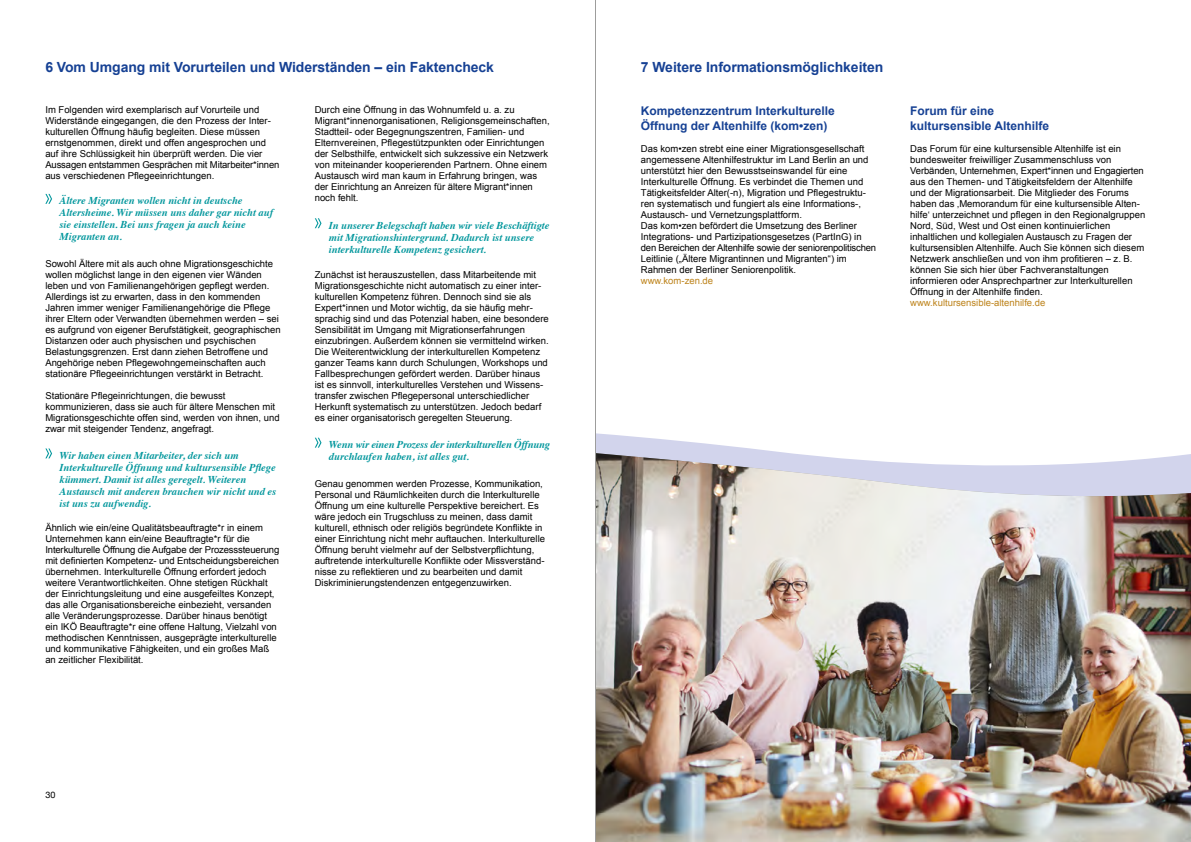
<style>
.page{position:relative;width:1191px;height:842px;background:#fff}
.page>*{position:absolute;margin:0;border:0;box-sizing:border-box;transform-origin:0 0}
.t1{font:700 14px "Arial";letter-spacing:-.005em;color:#164194}
.t2{font:700 12px/14.4px "Arial";color:#164194}
.t3{font:italic 700 10.5px/12px "Times";color:#03979d}
.t4{font:italic 700 10.5px/12px "Times";letter-spacing:-.02em;color:#03979d}
.t5{font:9.5px/11px "Arial";color:#000}
.t6{font:9.5px "Arial";color:#bd831b}
.t7{font:9px "Helvetica Neue";color:#000}
</style>
<div class="page">
<img style="left:596px;top:450px;width:595px;height:392px">
<svg style="left:45px;top:448px;width:7px;height:10px"></svg>
<svg style="left:45px;top:194px;width:7px;height:10px"></svg>
<svg style="left:315px;top:218px;width:6px;height:10px"></svg>
<svg style="left:315px;top:438px;width:6px;height:10px"></svg>
<hr style="left:595px;top:0;width:1px;height:842px;background:#9d9d9c">
<h1 class="t1" style="left:45px;top:58px;width:450px">6 Vom Umgang mit Vorurteilen und Widerständen – ein Faktencheck</h1>
<p class="t5" style="left:45px;top:105px;width:236px">Im Folgenden wird exemplarisch auf Vorurteile und Widerstände eingegangen, die den Prozess der Inter&shy;kulturellen Öffnung häufig begleiten. Diese müssen ernstgenommen, direkt und offen angesprochen und auf ihre Schlüssigkeit hin überprüft werden. Die vier Aussagen entstammen Gesprächen mit Mitarbeiter*innen aus verschiedenen Pflegeeinrichtungen.</p>
<p class="t3" style="left:60px;top:194px;width:215px">Ältere Migranten wollen nicht in deutsche Altersheime. Wir müssen uns daher gar nicht auf sie einstellen. Bei uns fragen ja auch keine Migranten an.</p>
<p class="t5" style="left:45px;top:259px;width:237px">Sowohl Ältere mit als auch ohne Migrationsgeschichte wollen möglichst lange in den eigenen vier Wänden leben und von Familienangehörigen gepflegt werden.<br>Allerdings ist zu erwarten, dass in den kommenden Jahren immer weniger Familienangehörige die Pflege ihrer Eltern oder Verwandten übernehmen werden – sei es aufgrund von eigener Berufstätigkeit, geographischen Distanzen oder auch physischen und psychischen Belastungsgrenzen. Erst dann ziehen Betroffene und Angehörige neben Pflegewohngemeinschaften auch stationäre Pflegeeinrichtungen verstärkt in Betracht.</p>
<p class="t5" style="left:45px;top:391px;width:236px">Stationäre Pflegeinrichtungen, die bewusst kommunizieren, dass sie auch für ältere Menschen mit Migrationsgeschichte offen sind, werden von ihnen, und zwar mit steigender Tendenz, angefragt.</p>
<p class="t3" style="left:60px;top:448px;width:218px">Wir haben einen Mitarbeiter, der sich um Interkulturelle Öffnung und kultursensible Pflege kümmert. Damit ist alles geregelt. Weiteren Austausch mit anderen brauchen wir nicht und es ist uns zu aufwendig.</p>
<p class="t5" style="left:45px;top:523px;width:235px">Ähnlich wie ein/eine Qualitätsbeauftragte*r in einem Unternehmen kann ein/eine Beauftragte*r für die Interkulturelle Öffnung die Aufgabe der Prozesssteuerung mit definierten Kompetenz- und Entscheidungsbereichen übernehmen. Interkulturelle Öffnung erfordert jedoch weitere Verantwortlichkeiten. Ohne stetigen Rückhalt der Einrichtungsleitung und eine ausgefeiltes Konzept, das alle Organisationsbereiche einbezieht, versanden alle Veränderungsprozesse. Darüber hinaus benötigt ein IKÖ Beauftragte*r eine offene Haltung, Vielzahl von methodischen Kenntnissen, ausgeprägte interkulturelle und kommunikative Fähigkeiten, und ein großes Maß an zeitlicher Flexibilität.</p>
<p class="t5" style="left:315px;top:105px;width:236px">Durch eine Öffnung in das Wohnumfeld u. a. zu Migrant*innenorganisationen, Religionsgemeinschaften, Stadtteil- oder Begegnungszentren, Familien- und Elternvereinen, Pflegestützpunkten oder Einrichtungen der Selbsthilfe, entwickelt sich sukzessive ein Netzwerk von miteinander kooperierenden Partnern. Ohne einem Austausch wird man kaum in Erfahrung bringen, was der Einrichtung an Anreizen für ältere Migrant*innen noch fehlt.</p>
<p class="t3" style="left:329px;top:218px;width:222px">In unserer Belegschaft haben wir viele Beschäftigte mit Migrationshintergrund. Dadurch ist unsere interkulturelle Kompetenz gesichert.</p>
<p class="t5" style="left:315px;top:270px;width:235px">Zunächst ist herauszustellen, dass Mitarbeitende mit Migrationsgeschichte nicht automatisch zu einer inter&shy;kulturellen Kompetenz führen. Dennoch sind sie als Expert*innen und Motor wichtig, da sie häufig mehr&shy;sprachig sind und das Potenzial haben, eine besondere Sensibilität im Umgang mit Migrationserfahrungen einzubringen. Außerdem können sie vermittelnd wirken.<br>Die Weiterentwicklung der interkulturellen Kompetenz ganzer Teams kann durch Schulungen, Workshops und Fallbesprechungen gefördert werden. Darüber hinaus ist es sinnvoll, interkulturelles Verstehen und Wissens&shy;transfer zwischen Pflegepersonal unterschiedlicher Herkunft systematisch zu unterstützen. Jedoch bedarf es einer organisatorisch geregelten Steuerung.</p>
<p class="t4" style="left:329px;top:437px;width:223px">Wenn wir einen Prozess der interkulturellen Öffnung durchlaufen haben, ist alles gut.</p>
<p class="t5" style="left:315px;top:479px;width:232px">Genau genommen werden Prozesse, Kommunikation, Personal und Räumlichkeiten durch die Interkulturelle Öffnung um eine kulturelle Perspektive bereichert. Es wäre jedoch ein Trugschluss zu meinen, dass damit kulturell, ethnisch oder religiös begründete Konflikte in einer Einrichtung nicht mehr auftauchen. Interkulturelle Öffnung beruht vielmehr auf der Selbstverpflichtung, auftretende interkulturelle Konflikte oder Missverständ&shy;nisse zu reflektieren und zu bearbeiten und damit Diskriminierungstendenzen entgegenzuwirken.</p>
<p class="t7" style="left:45px;top:788px;width:12px">30</p>
<h1 class="t1" style="left:641px;top:58px;width:244px">7 Weitere Informationsmöglichkeiten</h1>
<p class="t2" style="left:641px;top:104px;width:196px">Kompetenzzentrum Interkulturelle<br>Öffnung der Altenhilfe (kom•zen)</p>
<p class="t5" style="left:641px;top:143px;width:237px">Das kom•zen strebt eine einer Migrationsgesellschaft angemessene Altenhilfestruktur im Land Berlin an und unterstützt hier den Bewusstseinswandel für eine Interkulturelle Öffnung. Es verbindet die Themen und Tätigkeitsfelder Alter(-n), Migration und Pflegestruktu&shy;ren systematisch und fungiert als eine Informations-, Austausch- und Vernetzungsplattform.<br>Das kom•zen befördert die Umsetzung des Berliner Integrations- und Partizipationsgesetzes (PartInG) in den Bereichen der Altenhilfe sowie der seniorenpolitischen Leitlinie („Ältere Migrantinnen und Migranten“) im Rahmen der Berliner Seniorenpolitik.</p>
<p class="t6" style="left:641px;top:274px;width:74px">www.kom-zen.de</p>
<p class="t2" style="left:910px;top:104px;width:140px">Forum für eine kultursensible Altenhilfe</p>
<p class="t5" style="left:910px;top:143px;width:236px">Das Forum für eine kultursensible Altenhilfe ist ein bundesweiter freiwilliger Zusammenschluss von Verbänden, Unternehmen, Expert*innen und Engagierten aus den Themen- und Tätigkeitsfeldern der Altenhilfe und der Migrationsarbeit. Die Mitglieder des Forums haben das ‚Memorandum für eine kultursensible Alten&shy;hilfe‘ unterzeichnet und pflegen in den Regionalgruppen Nord, Süd, West und Ost einen kontinuierlichen inhaltlichen und kollegialen Austausch zu Fragen der kultursensiblen Altenhilfe. Auch Sie können sich diesem Netzwerk anschließen und von ihm profitieren – z. B. können Sie sich hier über Fachveranstaltungen informieren oder Ansprechpartner zur Interkulturellen Öffnung in der Altenhilfe finden.</p>
<p class="t6" style="left:910px;top:296px;width:137px">www.kultursensible-altenhilfe.de</p>
</div>
